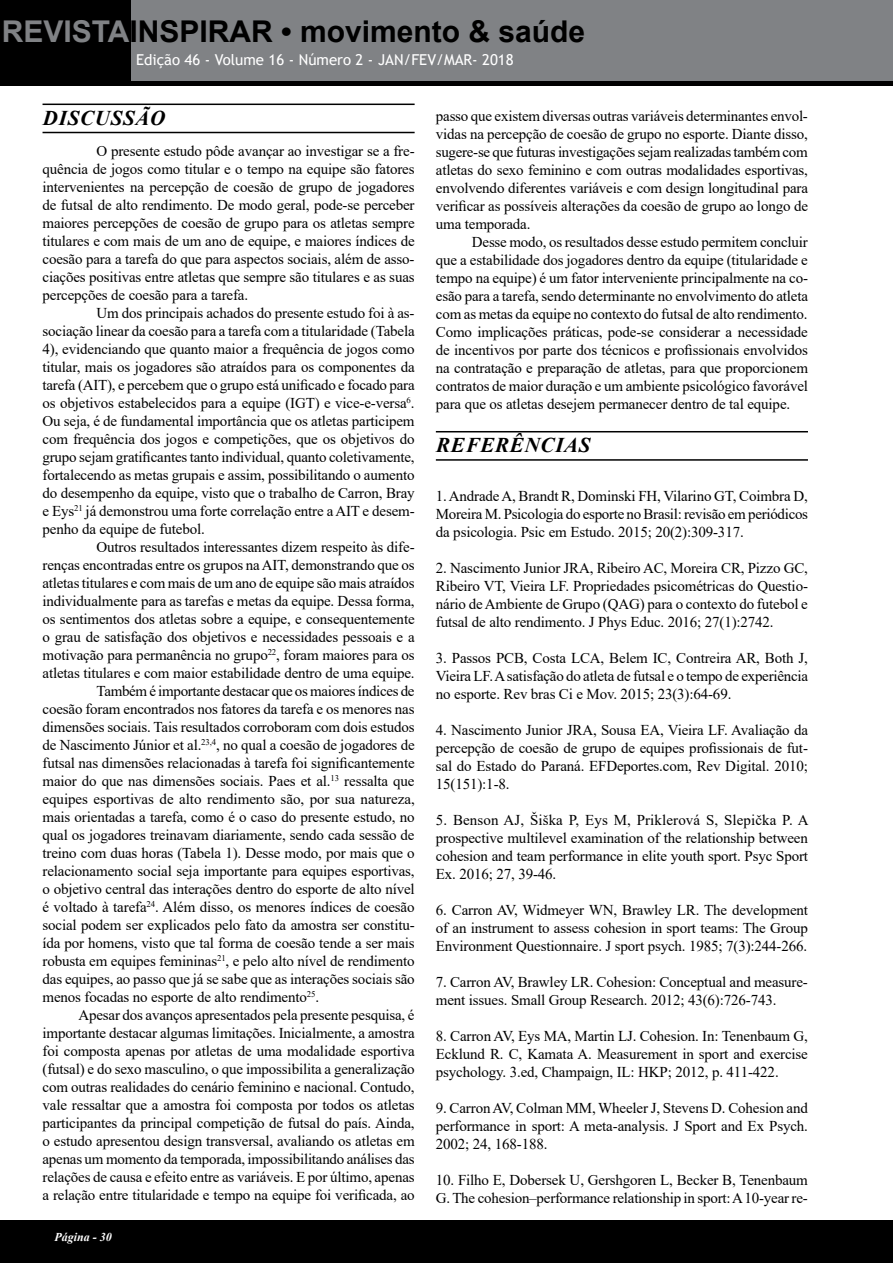
<style>
.page{position:relative;width:893px;height:1263px;background:#fff}
.page>*{position:absolute;margin:0;border:0;box-sizing:border-box;transform-origin:0 0}
.t1{font:700 30px "Arial";color:#000}
.t2{font:italic 700 21px "Times New Roman";letter-spacing:.035em;color:#000}
.t3{font:15px/18px "Times New Roman";letter-spacing:-.01em;color:#000;text-align:justify}
.t4{font:15px "Trebuchet MS";color:#fff}
.t5{font:italic 700 12px "Times New Roman";color:#fff}
.s1{color:#808285}
</style>
<div class="page">
<div style="left:0;top:0;width:893px;height:85px;background:#000"></div>
<div style="left:0;top:1220px;width:893px;height:43px;background:#000"></div>
<div style="left:132px;top:0;width:761px;height:80px;background:#808285"></div>
<hr style="left:43px;top:104px;width:372px;height:1px;background:#000">
<hr style="left:43px;top:132px;width:372px;height:1px;background:#000">
<hr style="left:436px;top:431px;width:372px;height:1px;background:#000">
<hr style="left:436px;top:459px;width:372px;height:2px;background:#000">
<h1 class="t1" style="left:2px;top:11px;width:585px"><span class="s1">REVISTA</span>INSPIRAR • movimento &amp; saúde</h1>
<p class="t4" style="left:136px;top:50px;width:379px">Edição 46 - Volume 16 - Número 2 - JAN/FEV/MAR- 2018</p>
<h2 class="t2" style="left:43px;top:103px;width:124px">DISCUSSÃO</h2>
<p class="t3" style="left:43px;top:141px;width:374px;text-indent:54px">O presente estudo pôde avançar ao investigar se a fre&shy;quência de jogos como titular e o tempo na equipe são fatores intervenientes na percepção de coesão de grupo de jogadores de futsal de alto rendimento. De modo geral, pode-se perceber maiores percepções de coesão de grupo para os atletas sempre titulares e com mais de um ano de equipe, e maiores índices de coesão para a tarefa do que para aspectos sociais, além de asso&shy;ciações positivas entre atletas que sempre são titulares e as suas percepções de coesão para a tarefa.</p>
<p class="t3" style="left:43px;top:303px;width:374px;text-indent:54px">Um dos principais achados do presente estudo foi à as&shy;sociação linear da coesão para a tarefa com a titularidade (Tabela 4), evidenciando que quanto maior a frequência de jogos como titular, mais os jogadores são atraídos para os componentes da tarefa (AIT), e percebem que o grupo está unificado e focado para os objetivos estabelecidos para a equipe (IGT) e vice-e-versa<sup>6</sup>.<br>Ou seja, é de fundamental importância que os atletas participem com frequência dos jogos e competições, que os objetivos do grupo sejam gratificantes tanto individual, quanto coletivamente, fortalecendo as metas grupais e assim, possibilitando o aumento do desempenho da equipe, visto que o trabalho de Carron, Bray e Eys<sup>21</sup> já demonstrou uma forte correlação entre a AIT e desem&shy;penho da equipe de futebol.</p>
<p class="t3" style="left:97px;top:537px;width:320px">Outros resultados interessantes dizem respeito às dife-</p>
<p class="t3" style="left:43px;top:555px;width:374px">renças encontradas entre os grupos na AIT, demonstrando que os</p>
<p class="t3" style="left:43px;top:573px;width:374px">atletas titulares e com mais de um ano de equipe são mais atraídos</p>
<p class="t3" style="left:43px;top:591px;width:374px">individualmente para as tarefas e metas da equipe. Dessa forma,</p>
<p class="t3" style="left:43px;top:609px;width:374px">os sentimentos dos atletas sobre a equipe, e consequentemente</p>
<p class="t3" style="left:43px;top:627px;width:374px">o grau de satisfação dos objetivos e necessidades pessoais e a</p>
<p class="t3" style="left:43px;top:645px;width:374px">motivação para permanência no grupo<sup>22</sup>, foram maiores para os</p>
<p class="t3" style="left:43px;top:663px;width:374px">atletas titulares e com maior estabilidade dentro de uma equipe.</p>
<p class="t3" style="left:97px;top:681px;width:320px">Também é importante destacar que os maiores índices de</p>
<p class="t3" style="left:43px;top:699px;width:374px">coesão foram encontrados nos fatores da tarefa e os menores nas</p>
<p class="t3" style="left:43px;top:717px;width:374px">dimensões sociais. Tais resultados corroboram com dois estudos</p>
<p class="t3" style="left:43px;top:735px;width:374px">de Nascimento Júnior et al.<sup>23,4</sup>, no qual a coesão de jogadores de</p>
<p class="t3" style="left:43px;top:753px;width:374px">futsal nas dimensões relacionadas à tarefa foi significantemente</p>
<p class="t3" style="left:43px;top:771px;width:374px">maior do que nas dimensões sociais. Paes et al.<sup>13</sup> ressalta que</p>
<p class="t3" style="left:43px;top:789px;width:374px">equipes esportivas de alto rendimento são, por sua natureza,</p>
<p class="t3" style="left:43px;top:807px;width:374px">mais orientadas a tarefa, como é o caso do presente estudo, no</p>
<p class="t3" style="left:43px;top:825px;width:374px">qual os jogadores treinavam diariamente, sendo cada sessão de</p>
<p class="t3" style="left:43px;top:843px;width:374px">treino com duas horas (Tabela 1). Desse modo, por mais que o</p>
<p class="t3" style="left:43px;top:861px;width:374px">relacionamento social seja importante para equipes esportivas,</p>
<p class="t3" style="left:43px;top:879px;width:374px">o objetivo central das interações dentro do esporte de alto nível</p>
<p class="t3" style="left:43px;top:897px;width:374px">é voltado à tarefa<sup>24</sup>. Além disso, os menores índices de coesão</p>
<p class="t3" style="left:43px;top:915px;width:374px">social podem ser explicados pelo fato da amostra ser constitu-</p>
<p class="t3" style="left:43px;top:933px;width:374px">ída por homens, visto que tal forma de coesão tende a ser mais</p>
<p class="t3" style="left:43px;top:951px;width:374px">robusta em equipes femininas<sup>21</sup>, e pelo alto nível de rendimento</p>
<p class="t3" style="left:43px;top:969px;width:374px">das equipes, ao passo que já se sabe que as interações sociais são</p>
<p class="t3" style="left:43px;top:987px;width:278px">menos focadas no esporte de alto rendimento<sup>25</sup>.</p>
<p class="t3" style="left:79px;top:1005px;width:337px">Apesar dos avanços apresentados pela presente pesquisa, é</p>
<p class="t3" style="left:43px;top:1023px;width:374px">importante destacar algumas limitações. Inicialmente, a amostra</p>
<p class="t3" style="left:43px;top:1041px;width:374px">foi composta apenas por atletas de uma modalidade esportiva</p>
<p class="t3" style="left:43px;top:1059px;width:374px">(futsal) e do sexo masculino, o que impossibilita a generalização</p>
<p class="t3" style="left:43px;top:1077px;width:374px">com outras realidades do cenário feminino e nacional. Contudo,</p>
<p class="t3" style="left:43px;top:1095px;width:374px">vale ressaltar que a amostra foi composta por todos os atletas</p>
<p class="t3" style="left:43px;top:1113px;width:374px">participantes da principal competição de futsal do país. Ainda,</p>
<p class="t3" style="left:43px;top:1131px;width:374px">o estudo apresentou design transversal, avaliando os atletas em</p>
<p class="t3" style="left:43px;top:1149px;width:374px">apenas um momento da temporada, impossibilitando análises das</p>
<p class="t3" style="left:43px;top:1167px;width:374px">relações de causa e efeito entre as variáveis. E por último, apenas</p>
<p class="t3" style="left:43px;top:1185px;width:374px">a relação entre titularidade e tempo na equipe foi verificada, ao</p>
<p class="t3" style="left:436px;top:106px;width:374px">passo que existem diversas outras variáveis determinantes envol&shy;vidas na percepção de coesão de grupo no esporte. Diante disso, sugere-se que futuras investigações sejam realizadas também com atletas do sexo feminino e com outras modalidades esportivas, envolvendo diferentes variáveis e com design longitudinal para verificar as possíveis alterações da coesão de grupo ao longo de uma temporada.</p>
<p class="t3" style="left:436px;top:232px;width:374px;text-indent:36px">Desse modo, os resultados desse estudo permitem concluir que a estabilidade dos jogadores dentro da equipe (titularidade e tempo na equipe) é um fator interveniente principalmente na co&shy;esão para a tarefa, sendo determinante no envolvimento do atleta com as metas da equipe no contexto do futsal de alto rendimento.<br>Como implicações práticas, pode-se considerar a necessidade de incentivos por parte dos técnicos e profissionais envolvidos na contratação e preparação de atletas, para que proporcionem contratos de maior duração e um ambiente psicológico favorável para que os atletas desejem permanecer dentro de tal equipe.</p>
<h2 class="t2" style="left:436px;top:430px;width:156px">REFERÊNCIAS</h2>
<p class="t3" style="left:436px;top:486px;width:374px">1. Andrade A, Brandt R, Dominski FH, Vilarino GT, Coimbra D, Moreira M. Psicologia do esporte no Brasil: revisão em periódicos da psicologia. Psic em Estudo. 2015; 20(2):309-317.</p>
<p class="t3" style="left:436px;top:558px;width:374px">2. Nascimento Junior JRA, Ribeiro AC, Moreira CR, Pizzo GC, Ribeiro VT, Vieira LF. Propriedades psicométricas do Questio&shy;nário de Ambiente de Grupo (QAG) para o contexto do futebol e futsal de alto rendimento. J Phys Educ. 2016; 27(1):2742.</p>
<p class="t3" style="left:436px;top:648px;width:374px">3. Passos PCB, Costa LCA, Belem IC, Contreira AR, Both J, Vieira LF. A satisfação do atleta de futsal e o tempo de experiência no esporte. Rev bras Ci e Mov. 2015; 23(3):64-69.</p>
<p class="t3" style="left:436px;top:720px;width:374px">4. Nascimento Junior JRA, Sousa EA, Vieira LF. Avaliação da percepção de coesão de grupo de equipes profissionais de fut&shy;sal do Estado do Paraná. EFDeportes.com, Rev Digital. 2010; 15(151):1-8.</p>
<p class="t3" style="left:436px;top:810px;width:374px">5. Benson AJ, Šiška P, Eys M, Priklerová S, Slepička P. A prospective multilevel examination of the relationship between cohesion and team performance in elite youth sport. Psyc Sport Ex. 2016; 27, 39-46.</p>
<p class="t3" style="left:436px;top:900px;width:374px">6. Carron AV, Widmeyer WN, Brawley LR. The development of an instrument to assess cohesion in sport teams: The Group Environment Questionnaire. J sport psych. 1985; 7(3):244-266.</p>
<p class="t3" style="left:436px;top:972px;width:374px">7. Carron AV, Brawley LR. Cohesion: Conceptual and measure&shy;ment issues. Small Group Research. 2012; 43(6):726-743.</p>
<p class="t3" style="left:436px;top:1026px;width:374px">8. Carron AV, Eys MA, Martin LJ. Cohesion. In: Tenenbaum G, Ecklund R. C, Kamata A. Measurement in sport and exercise psychology. 3.ed, Champaign, IL: HKP; 2012, p. 411-422.</p>
<p class="t3" style="left:436px;top:1098px;width:374px">9. Carron AV, Colman MM, Wheeler J, Stevens D. Cohesion and performance in sport: A meta-analysis. J Sport and Ex Psych.<br>2002; 24, 168-188.</p>
<p class="t3" style="left:436px;top:1170px;width:374px">10. Filho E, Dobersek U, Gershgoren L, Becker B, Tenenbaum<br>G. The cohesion–performance relationship in sport: A 10-year re-</p>
<p class="t5" style="left:55px;top:1229px;width:59px">Página - 30</p>
</div>
